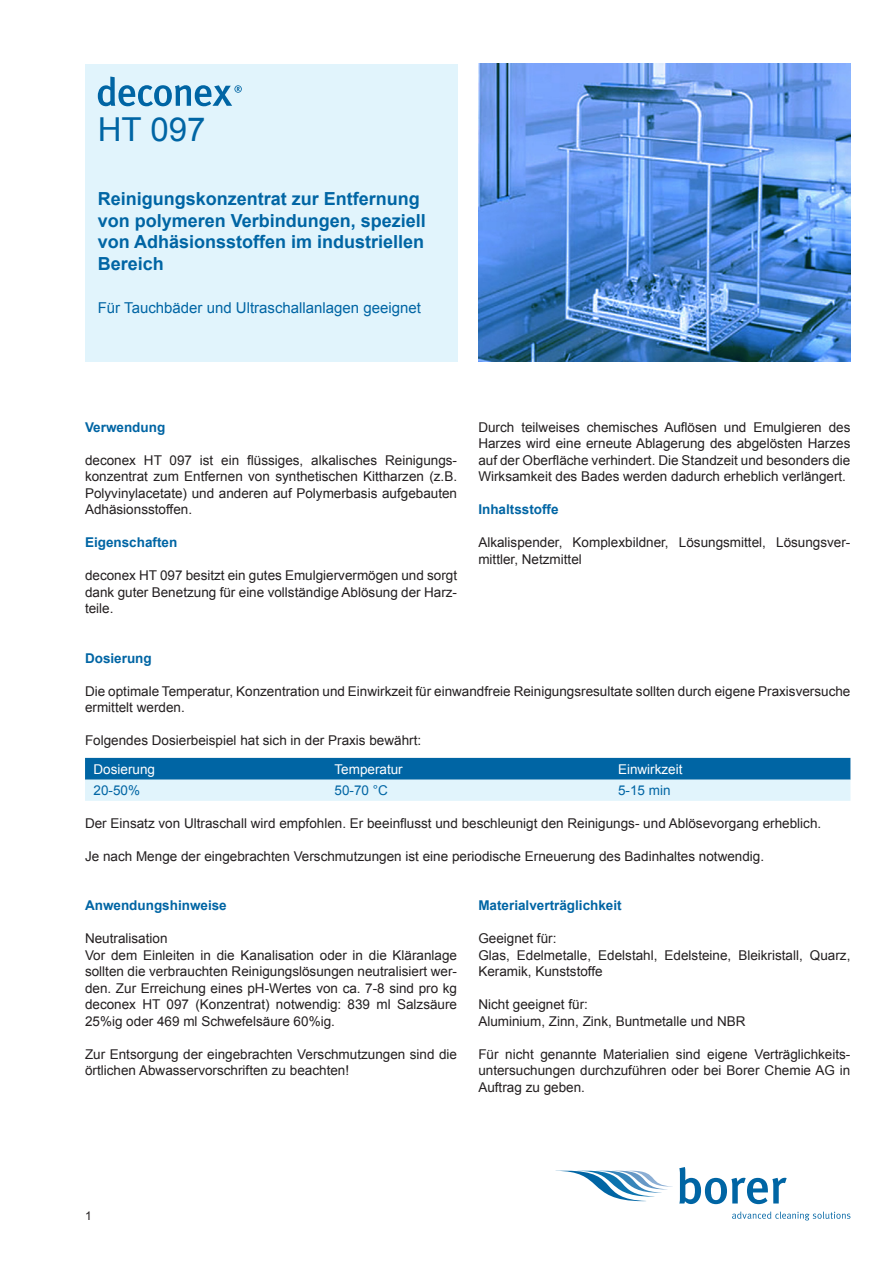
<style>
.page{position:relative;width:893px;height:1263px;background:#fff}
.page>*{position:absolute;margin:0;border:0;box-sizing:border-box;transform-origin:0 0}
.ProdBez_1_Seite{font:33px "Arial";color:#0065a4}
.Produkt-Titel{font:700 18px/21.6px "Arial";color:#0065a4}
.Produkt-Untertitel{font:15px "Arial";color:#0065a4}
.Text{font:13.5px/16.5px "Arial";color:#231f20;text-align:justify}
.Texttitel{font:700 13.5px "Arial";color:#0065a4}
.Tabelleninhalt{font:13.5px "Arial";color:#fff}
.Tabelleninhalt-2{font:13.5px "Arial";color:#0065a4}
.t1{font:12px "Arial";color:#231f20}
</style>
<div class="page">
<div style="left:85px;top:64px;width:372px;height:297px;background:#e1f4fc"></div>
<svg style="left:562px;top:1171px;width:111px;height:30px"></svg>
<svg style="left:679px;top:1167px;width:108px;height:37px"></svg>
<svg style="left:732px;top:1211px;width:118px;height:9px"></svg>
<svg style="left:98px;top:77px;width:144px;height:29px"></svg>
<img style="left:479px;top:64px;width:371px;height:297px">
<svg style="left:85px;top:758px;width:765px;height:43px;background:#70accf"></svg>
<p class="ProdBez_1_Seite" style="left:98px;top:108px;width:109px">HT 097</p>
<p class="Produkt-Titel" style="left:98px;top:189px;width:330px">Reinigungskonzentrat zur Entfernung von polymeren Verbindungen, speziell von Adhäsionsstoffen im industriellen<br>Bereich</p>
<p class="Produkt-Untertitel" style="left:98px;top:298px;width:325px">Für Tauchbäder und Ultraschallanlagen geeignet</p>
<p class="Texttitel" style="left:85px;top:418px;width:82px">Verwendung</p>
<p class="Text" style="left:85px;top:452px;width:374px">deconex HT 097 ist ein flüssiges, alkalisches Reinigungs&shy;konzentrat zum Entfernen von synthetischen Kittharzen (z.B.<br>Polyvinylacetate) und anderen auf Polymerbasis aufgebauten Adhäsionsstoffen.</p>
<p class="Texttitel" style="left:85px;top:533px;width:94px">Eigenschaften</p>
<p class="Text" style="left:85px;top:567px;width:374px">deconex HT 097 besitzt ein gutes Emulgiervermögen und sorgt dank guter Benetzung für eine vollständige Ablösung der Harz&shy;teile.</p>
<p class="Text" style="left:478px;top:419px;width:374px">Durch teilweises chemisches Auflösen und Emulgieren des Harzes wird eine erneute Ablagerung des abgelösten Harzes auf der Oberfläche verhindert. Die Standzeit und besonders die Wirksamkeit des Bades werden dadurch erheblich verlängert.</p>
<p class="Texttitel" style="left:478px;top:500px;width:82px">Inhaltsstoffe</p>
<p class="Text" style="left:478px;top:534px;width:374px">Alkalispender, Komplexbildner, Lösungsmittel, Lösungsver&shy;mittler, Netzmittel</p>
<p class="Texttitel" style="left:85px;top:649px;width:68px">Dosierung</p>
<p class="Text" style="left:85px;top:683px;width:767px">Die optimale Temperatur, Konzentration und Einwirkzeit für einwandfreie Reinigungsresultate sollten durch eigene Praxisversuche ermittelt werden.</p>
<p class="Text" style="left:85px;top:732px;width:338px">Folgendes Dosierbeispiel hat sich in der Praxis bewährt:</p>
<p class="Tabelleninhalt" style="left:94px;top:760px;width:63px">Dosierung</p>
<p class="Tabelleninhalt" style="left:334px;top:760px;width:70px">Temperatur</p>
<p class="Tabelleninhalt" style="left:618px;top:760px;width:66px">Einwirkzeit</p>
<p class="Tabelleninhalt-2" style="left:94px;top:781px;width:48px">20-50%</p>
<p class="Tabelleninhalt-2" style="left:334px;top:781px;width:55px">50-70 °C</p>
<p class="Tabelleninhalt-2" style="left:618px;top:781px;width:54px">5-15 min</p>
<p class="Text" style="left:85px;top:815px;width:738px">Der Einsatz von Ultraschall wird empfohlen. Er beeinflusst und beschleunigt den Reinigungs- und Ablösevorgang erheblich.</p>
<p class="Text" style="left:85px;top:848px;width:681px">Je nach Menge der eingebrachten Verschmutzungen ist eine periodische Erneuerung des Badinhaltes notwendig.</p>
<p class="Texttitel" style="left:85px;top:896px;width:143px">Anwendungshinweise</p>
<p class="Text" style="left:85px;top:930px;width:84px">Neutralisation</p>
<p class="Text" style="left:85px;top:947px;width:374px">Vor dem Einleiten in die Kanalisation oder in die Kläranlage sollten die verbrauchten Reinigungslösungen neutralisiert wer&shy;den. Zur Erreichung eines pH-Wertes von ca. 7-8 sind pro kg deconex HT 097 (Konzentrat) notwendig: 839 ml Salzsäure 25%ig oder 469 ml Schwefelsäure 60%ig.</p>
<p class="Text" style="left:85px;top:1046px;width:374px">Zur Entsorgung der eingebrachten Verschmutzungen sind die örtlichen Abwasservorschriften zu beachten!</p>
<p class="Texttitel" style="left:478px;top:896px;width:145px">Materialverträglichkeit</p>
<p class="Text" style="left:478px;top:930px;width:80px">Geeignet für:</p>
<p class="Text" style="left:478px;top:947px;width:374px">Glas, Edelmetalle, Edelstahl, Edelsteine, Bleikristall, Quarz,<br>Keramik, Kunststoffe</p>
<p class="Text" style="left:478px;top:996px;width:111px">Nicht geeignet für:</p>
<p class="Text" style="left:478px;top:1013px;width:269px">Aluminium, Zinn, Zink, Buntmetalle und NBR</p>
<p class="Text" style="left:478px;top:1046px;width:374px">Für nicht genannte Materialien sind eigene Verträglichkeits&shy;untersuchungen durchzuführen oder bei Borer Chemie AG in Auftrag zu geben.</p>
<p class="t1" style="left:85px;top:1208px;width:8px">1</p>
</div>
